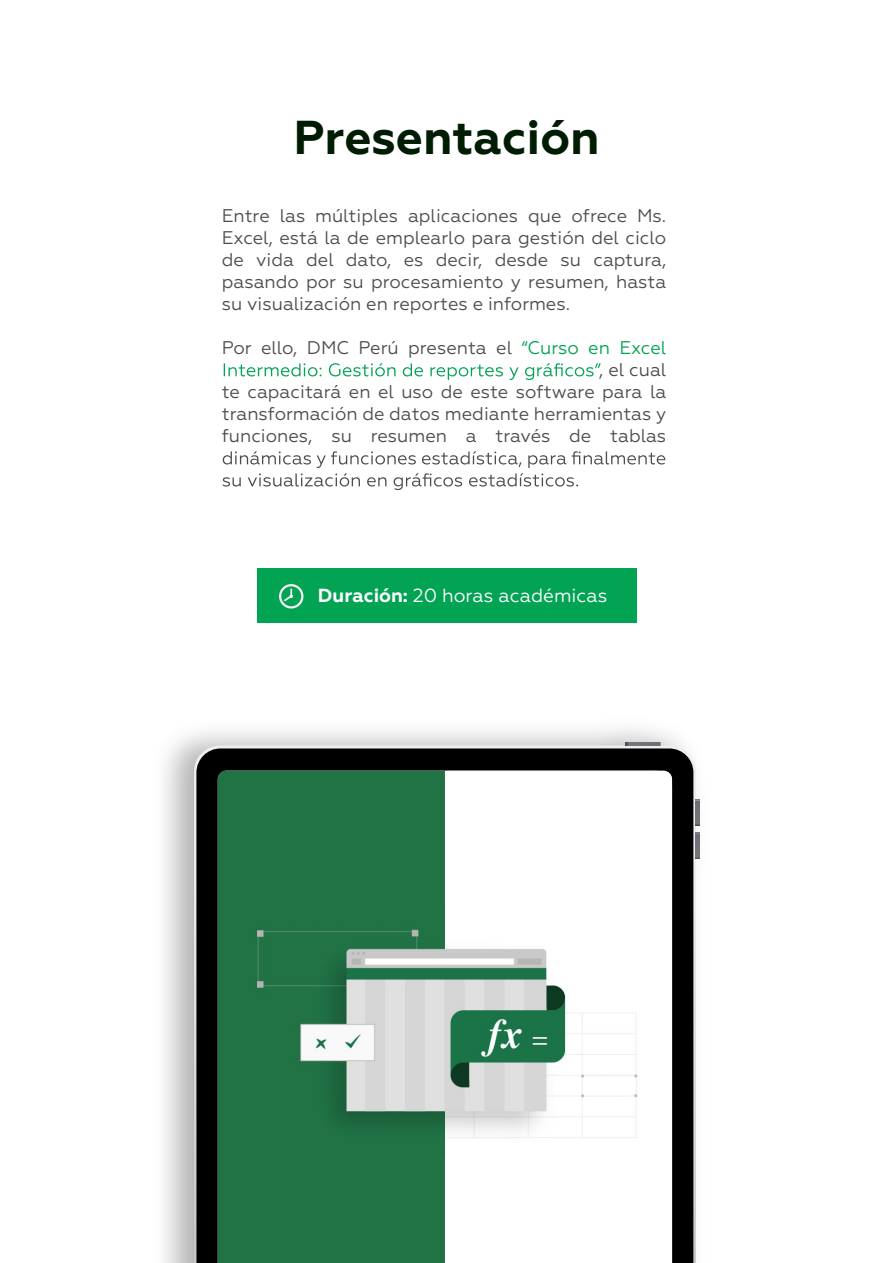
<style>
.page{position:relative;width:893px;height:1263px;background:#fff}
.page>*{position:absolute;margin:0;border:0;box-sizing:border-box;transform-origin:0 0}
.t1{font:700 47.55px "Geometria";color:#001d03}
.t2{font:19.05px "Geometria";color:#fff}
.t3{font:18.3px/22px "Geometria";color:#4d4d4d;text-align:justify}
.s1{color:#02a353}
.s2{font-weight:700}
</style>
<div class="page">
<div style="left:257px;top:568px;width:379px;height:54px;background:#02a353"></div>
<svg style="left:279px;top:584px;width:24px;height:24px"></svg>
<img style="left:164px;top:728px;width:536px;height:535px">
<svg style="left:196px;top:748px;width:497px;height:515px;background:#0a0a0a"></svg>
<svg style="left:626px;top:742px;width:35px;height:3px"></svg>
<svg style="left:696px;top:799px;width:3px;height:26px"></svg>
<svg style="left:696px;top:833px;width:3px;height:26px"></svg>
<div style="left:218px;top:771px;width:227px;height:492px;background:#217345"></div>
<svg style="left:446px;top:771px;width:226px;height:492px"></svg>
<img style="left:243px;top:904px;width:411px;height:253px">
<svg style="left:224px;top:363px;width:377px;height:17px"></svg>
<svg style="left:223px;top:451px;width:442px;height:39px"></svg>
<h1 class="t1" style="left:293px;top:109px;width:308px">Presentación</h1>
<p class="t3" style="left:222px;top:205px;width:446px">Entre las múltiples aplicaciones que ofrece Ms.<br>Excel, está la de emplearlo para gestión del ciclo de vida del dato, es decir, desde su captura, pasando por su procesamiento y resumen, hasta su visualización en reportes e informes.</p>
<p class="t3" style="left:222px;top:337px;width:446px;text-align:right">Por ello, DMC Perú presenta el <span class="s1">“Curso en Excel </span>, el cual<br>te capacitará en el uso de este software para la transformación de datos mediante herramientas y funciones, su resumen a través de tablas</p>
<p class="t2" style="left:318px;top:584px;width:291px"><span class="s2">Duración:</span> 20 horas académicas</p>
</div>
